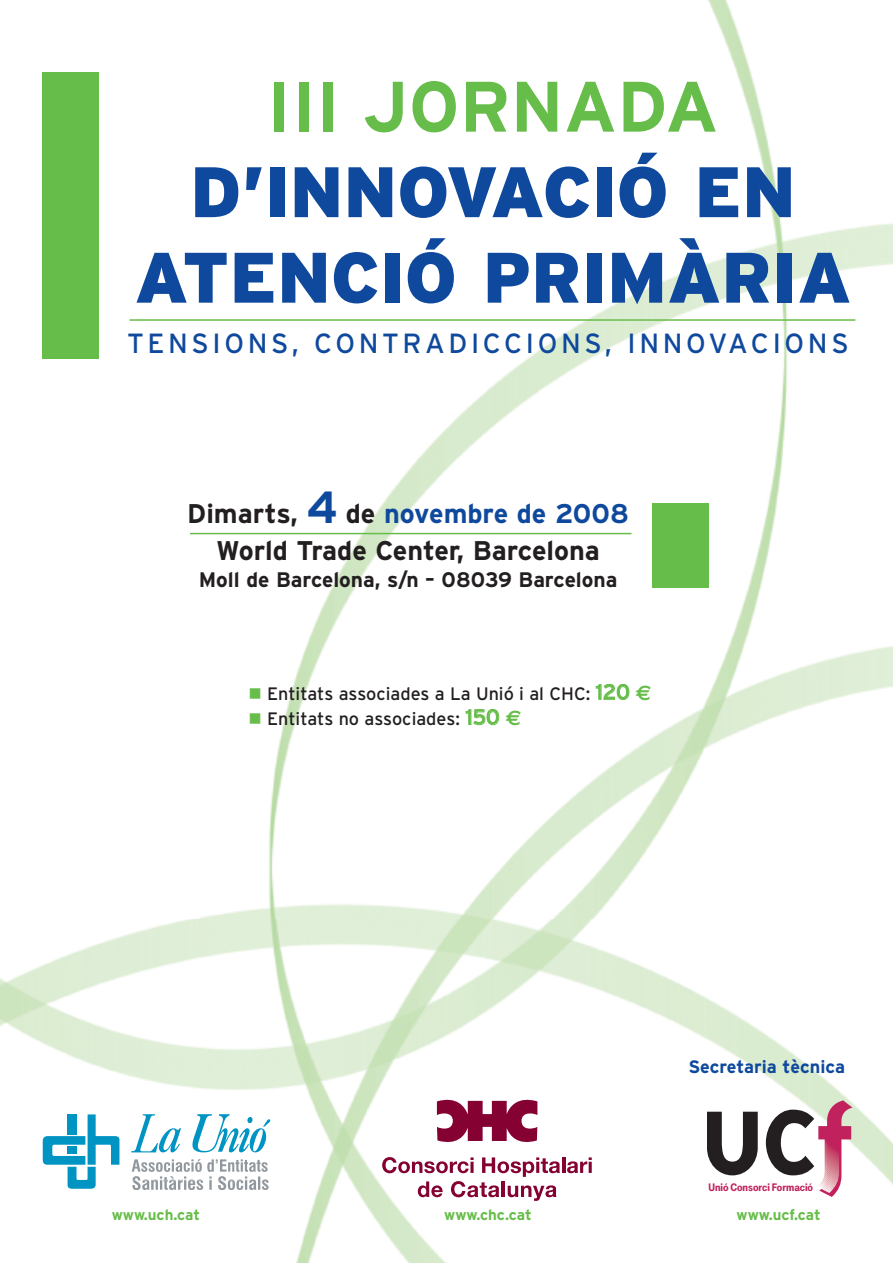
<style>
.page{position:relative;width:893px;height:1263px;background:#fff}
.page>*{position:absolute;margin:0;border:0;box-sizing:border-box;transform-origin:0 0}
.t1{font:800 102.75px "Triplex";color:#231f20}
.t2{font:900 71.25px/85.5px "Interstate";color:#0f499d;text-align:center}
.t3{font:700 71.25px "Interstate";color:#67bd4a}
.t4{font:27.75px "Interstate";letter-spacing:.13em;color:#0f499d}
.t5{font:700 27px "Interstate";color:#231f20}
.t6{font:700 27px "Interstate";color:#0f499d}
.t7{font:700 21px "Interstate";color:#231f20}
.t8{font:18px/25.2px "Interstate";color:#231f20}
.t9{font:700 18px "Interstate";color:#0f499d}
.t10{font:700 15px "Interstate";color:#67bd4a}
.t11{font:11.4px "Tele Grotesk Ultr";color:#c1225d}
.s1{color:#231f20}
.s2{font-size:45px}
.s3{font-size:21px;color:#67bd4a}
.s4{font-family:"Euro Sans";font-weight:700;font-size:21px;color:#67bd4a}
.s5{color:#c1225d}
</style>
<div class="page">
<img style="left:0;top:0;width:893px;height:1263px">
<hr style="left:129px;top:319px;width:726px;height:2px;background:#67bd4a">
<hr style="left:190px;top:533px;width:441px;height:1px;background:#67bd4a">
<div style="left:43px;top:72px;width:56px;height:287px;background:#67bd4a"></div>
<div style="left:652px;top:504px;width:56px;height:84px;background:#67bd4a"></div>
<svg style="left:43px;top:1114px;width:77px;height:75px"></svg>
<svg style="left:132px;top:1159px;width:137px;height:31px"></svg>
<svg style="left:192px;top:1114px;width:78px;height:38px"></svg>
<svg style="left:131px;top:1114px;width:50px;height:38px"></svg>
<svg style="left:437px;top:1099px;width:100px;height:47px"></svg>
<svg style="left:382px;top:1157px;width:178px;height:44px"></svg>
<hr style="left:562px;top:1157px;width:3px;height:16px;background:#840132">
<svg style="left:567px;top:1157px;width:25px;height:16px"></svg>
<svg style="left:816px;top:1139px;width:34px;height:54px"></svg>
<img style="left:178px;top:739px;width:546px;height:179px">
<svg style="left:250px;top:688px;width:10px;height:10px"></svg>
<svg style="left:250px;top:713px;width:10px;height:11px"></svg>
<h2 class="t3" style="left:267px;top:65px;width:453px">III JORNADA</h2>
<h2 class="t2" style="left:134px;top:150px;width:719px">D’INNOVACIÓ EN<br>ATENCIÓ PRIMÀRIA</h2>
<h3 class="t4" style="left:127px;top:327px;width:723px">TENSIONS, CONTRADICCIONS, INNOVACIONS</h3>
<h3 class="t6" style="left:187px;top:498px;width:443px"><span class="s1">Dimarts,</span> <span class="s2">4</span> <span class="s1">de</span> novembre de 2008</h3>
<h3 class="t5" style="left:216px;top:535px;width:385px">World Trade Center, Barcelona</h3>
<p class="t7" style="left:199px;top:568px;width:420px">Moll de Barcelona, s/n – 08039 Barcelona</p>
<p class="t8" style="left:267px;top:681px;width:386px">Entitats associades a La Unió i al CHC: <span class="s3">120</span> <span class="s4">€<br></span>Entitats no associades: <span class="s3">150</span> <span class="s4">€</span></p>
<p class="t9" style="left:688px;top:1056px;width:158px">Secretaria tècnica</p>
<h1 class="t1" style="left:702px;top:1078px;width:153px">UC<span class="s5">f</span></h1>
<p class="t11" style="left:708px;top:1180px;width:106px">Unió Consorci Formació</p>
<p class="t10" style="left:112px;top:1206px;width:90px">www.uch.cat</p>
<p class="t10" style="left:444px;top:1206px;width:89px">www.chc.cat</p>
<p class="t10" style="left:737px;top:1206px;width:86px">www.ucf.cat</p>
</div>
